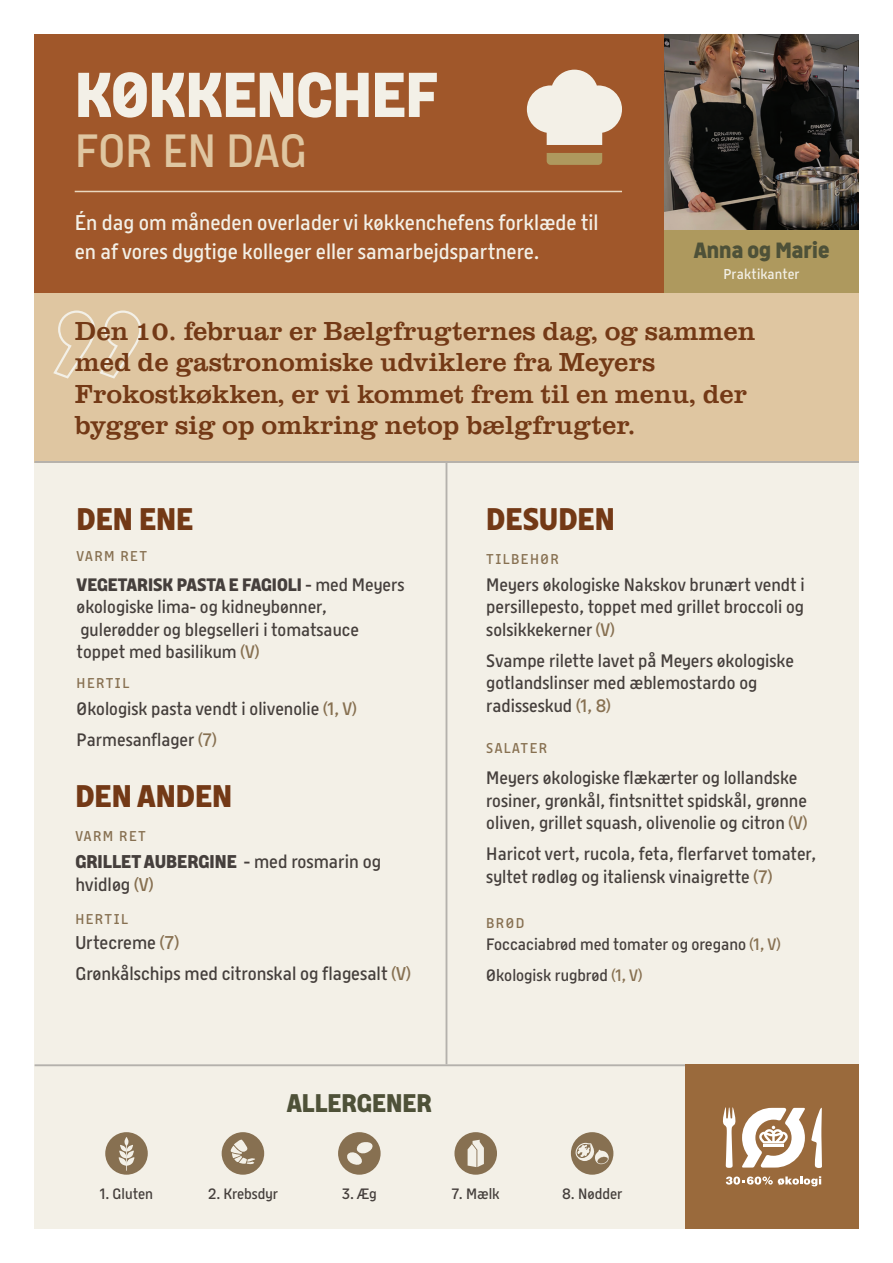
<style>
.page{position:relative;width:893px;height:1263px;background:#fff}
.page>*{position:absolute;margin:0;border:0;box-sizing:border-box;transform-origin:0 0}
.t1{font:700 63.15px "Meyer Grand";letter-spacing:-.01em;color:#f3f0e7}
.t2{font:300 46.5px "Meyer Grand";letter-spacing:-.005em;color:#dfc6a1}
.t3{font:700 31.2px "Meyer Grand";color:#733916}
.t4{font:27px/31.5px "Clarendon URW";color:#733916}
.t5{font:700 25.5px "Meyer Grand";color:#4e5138}
.t6{font:700 22.05px "Meyer Grand";color:#4e5138}
.t7{font:300 21.3px/28.3px "Meyer Grand";color:#f3f0e7}
.t8{font:300 18.45px/22.5px "Meyer Grand";color:#453f3c}
.t9{font:300 18px/22.5px "Meyer Grand";color:#453f3c}
.t10{font:300 16.5px/31px "Meyer Grand";color:#453f3c}
.t11{font:300 15px "Meyer Grand";color:#453f3c}
.t12{font:300 14.25px "Meyer Grand";letter-spacing:.1em;color:#877051}
.t13{font:300 14.25px "Meyer Grand";letter-spacing:.01em;color:#f3f0e7}
.s1{font-weight:700}
.s2{color:#877051}
</style>
<div class="page">
<div style="left:34px;top:293px;width:825px;height:936px;background:#f3f0e7"></div>
<div style="left:34px;top:293px;width:825px;height:170px;background:#dfc6a1"></div>
<div style="left:34px;top:34px;width:630px;height:259px;background:#a0572a"></div>
<hr style="left:446px;top:463px;width:1px;height:601px;background:#b4b1ac">
<hr style="left:35px;top:461px;width:824px;height:2px;background:#b4b1ac">
<hr style="left:35px;top:1064px;width:651px;height:2px;background:#b4b1ac">
<svg style="left:527px;top:70px;width:95px;height:75px"></svg>
<svg style="left:547px;top:153px;width:55px;height:12px"></svg>
<hr style="left:75px;top:191px;width:547px;height:1px;background:#ead8bf">
<div style="left:222px;top:1132px;width:42px;height:43px;background:#877051;border-radius:50%"></div>
<svg style="left:230px;top:1139px;width:25px;height:26px"></svg>
<div style="left:454px;top:1132px;width:43px;height:43px;background:#877051;border-radius:50%"></div>
<svg style="left:468px;top:1140px;width:16px;height:27px"></svg>
<div style="left:105px;top:1132px;width:43px;height:43px;background:#877051;border-radius:50%"></div>
<svg style="left:119px;top:1137px;width:16px;height:34px"></svg>
<div style="left:571px;top:1132px;width:42px;height:43px;background:#877051;border-radius:50%"></div>
<svg style="left:575px;top:1143px;width:34px;height:22px"></svg>
<div style="left:686px;top:1064px;width:173px;height:165px;background:#9a6a3c"></div>
<svg style="left:723px;top:1107px;width:12px;height:61px"></svg>
<svg style="left:811px;top:1108px;width:11px;height:60px"></svg>
<svg style="left:742px;top:1108px;width:63px;height:59px"></svg>
<svg style="left:726px;top:1176px;width:95px;height:10px"></svg>
<div style="left:338px;top:1132px;width:43px;height:43px;background:#877051;border-radius:50%"></div>
<svg style="left:347px;top:1142px;width:26px;height:23px"></svg>
<div style="left:664px;top:229px;width:195px;height:64px;background:#ae995e"></div>
<svg style="left:53px;top:310px;width:89px;height:69px"></svg>
<img style="left:664px;top:34px;width:195px;height:195px">
<h1 class="t1" style="left:75px;top:52px;width:365px">KØKKENCHEF</h1>
<h2 class="t2" style="left:75px;top:120px;width:234px">FOR EN DAG</h2>
<p class="t7" style="left:75px;top:209px;width:525px">Én dag om måneden overlader vi køkkenchefens forklæde til en af vores dygtige kolleger eller samarbejdspartnere.</p>
<p class="t6" style="left:694px;top:235px;width:137px">Anna og Marie</p>
<p class="t13" style="left:723px;top:264px;width:78px">Praktikanter</p>
<h3 class="t4" style="left:75px;top:313px;width:682px">Den 10. februar er Bælgfrugternes dag, og sammen med de gastronomiske udviklere fra Meyers Frokostkøkken, er vi kommet frem til en menu, der bygger sig op omkring netop bælgfrugter.</h3>
<h3 class="t3" style="left:77px;top:498px;width:118px">DEN ENE</h3>
<p class="t12" style="left:77px;top:546px;width:72px">VARM RET</p>
<p class="t9" style="left:77px;top:573px;width:329px"><span class="s1">VEGETARISK PASTA E FAGIOLI</span> - med Meyers økologiske lima- og kidneybønner, gulerødder og blegselleri i tomatsauce toppet med basilikum <span class="s2">(V)</span></p>
<p class="t12" style="left:77px;top:673px;width:54px">HERTIL</p>
<p class="t9" style="left:77px;top:693px;width:282px;line-height:31px">Økologisk pasta vendt i olivenolie <span class="s2">(1, V)<br></span>Parmesanflager <span class="s2">(7)</span></p>
<h3 class="t3" style="left:75px;top:775px;width:158px">DEN ANDEN</h3>
<p class="t12" style="left:75px;top:827px;width:72px">VARM RET</p>
<p class="t8" style="left:75px;top:851px;width:307px"><span class="s1">GRILLET AUBERGINE</span> - med rosmarin og hvidløg <span class="s2">(V)</span></p>
<p class="t12" style="left:75px;top:909px;width:54px">HERTIL</p>
<p class="t8" style="left:75px;top:927px;width:337px;line-height:31px">Urtecreme <span class="s2">(7)<br></span>Grønkålschips med citronskal og flagesalt <span class="s2">(V)</span></p>
<h3 class="t5" style="left:287px;top:1086px;width:147px">ALLERGENER</h3>
<h3 class="t3" style="left:486px;top:498px;width:130px">DESUDEN</h3>
<p class="t12" style="left:486px;top:550px;width:74px">TILBEHØR</p>
<p class="t9" style="left:486px;top:573px;width:320px;text-align:justify">Meyers økologiske Nakskov brunært vendt i persillepesto, toppet med grillet broccoli og solsikkekerner <span class="s2">(V)</span></p>
<p class="t9" style="left:486px;top:649px;width:309px">Svampe rilette lavet på Meyers økologiske gotlandslinser med æblemostardo og radisseskud <span class="s2">(1, 8)</span></p>
<p class="t12" style="left:486px;top:739px;width:62px">SALATER</p>
<p class="t9" style="left:486px;top:767px;width:323px">Meyers økologiske flækærter og lollandske rosiner, grønkål, fintsnittet spidskål, grønne oliven, grillet squash, olivenolie og citron <span class="s2">(V)</span></p>
<p class="t9" style="left:486px;top:843px;width:331px">Haricot vert, rucola, feta, flerfarvet tomater, syltet rødløg og italiensk vinaigrette <span class="s2">(7)</span></p>
<p class="t12" style="left:486px;top:913px;width:40px">BRØD</p>
<p class="t10" style="left:486px;top:929px;width:296px">Foccaciabrød med tomater og oregano <span class="s2">(1, V)<br></span>Økologisk rugbrød <span class="s2">(1, V)</span></p>
<p class="t11" style="left:100px;top:1184px;width:55px">1. Gluten</p>
<p class="t11" style="left:208px;top:1184px;width:72px">2. Krebsdyr</p>
<p class="t11" style="left:342px;top:1184px;width:37px">3. Æg</p>
<p class="t11" style="left:452px;top:1184px;width:50px">7. Mælk</p>
<p class="t11" style="left:562px;top:1184px;width:62px">8. Nødder</p>
</div>
